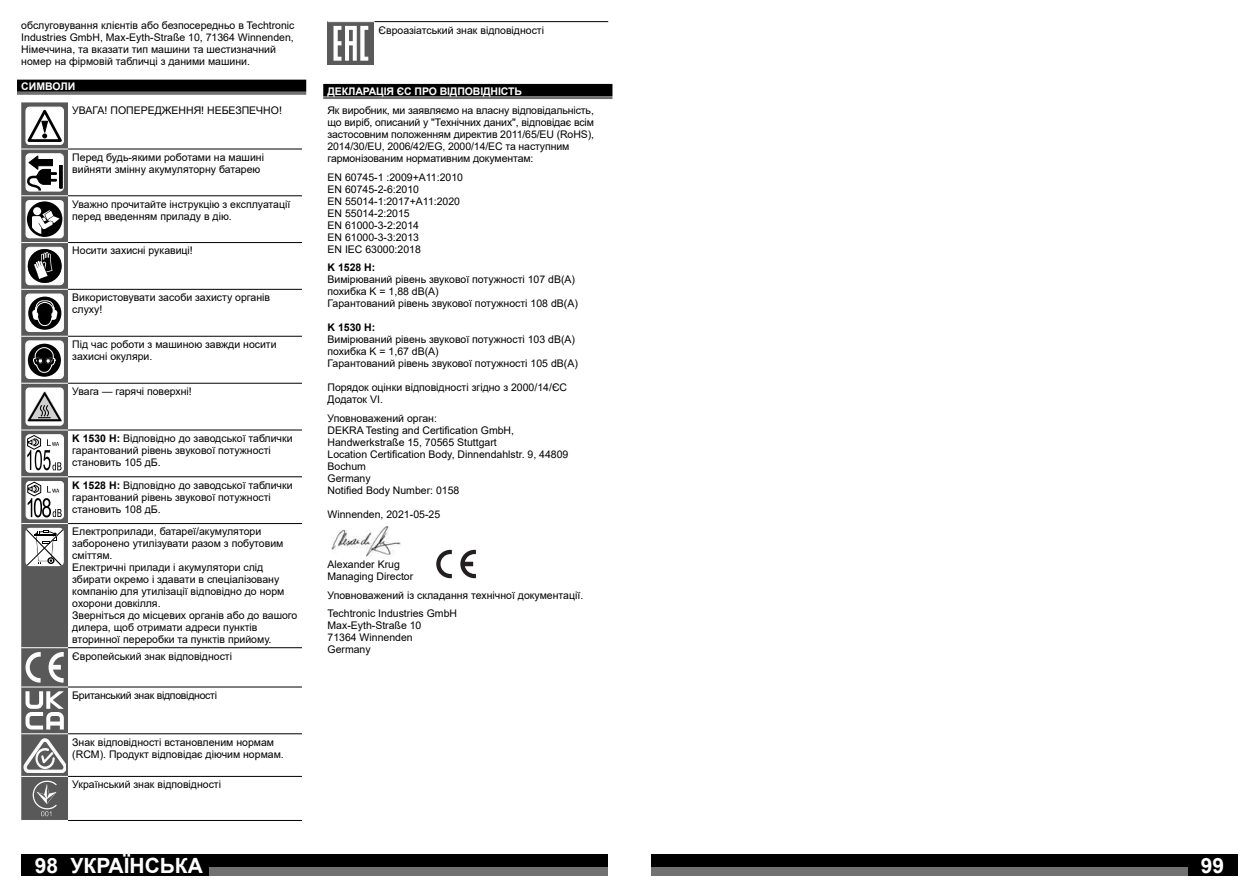
<style>
.page{position:relative;width:1259px;height:893px;background:#fff}
.page>*{position:absolute;margin:0;border:0;box-sizing:border-box;transform-origin:0 0}
.t1{font:700 21px "Arial";color:#fff}
.t2{font:10.5px/12px "Arial";color:#000}
.t3{font:700 10.5px "Arial";letter-spacing:-.01em;color:#fff}
.t4{font:10.5px "Arial";letter-spacing:-.025em;color:#000}
.t5{font:700 10.5px "Arial";color:#000}
.s1{font-weight:700}
</style>
<div class="page">
<div style="left:21px;top:855px;width:587px;height:21px;background:#000"></div>
<div style="left:72px;top:867px;width:536px;height:9px;background:#717171"></div>
<div style="left:651px;top:855px;width:586px;height:21px;background:#000"></div>
<div style="left:651px;top:867px;width:536px;height:9px;background:#717171"></div>
<div style="left:65px;top:855px;width:143px;height:21px;background:#000"></div>
<div style="left:17px;top:80px;width:289px;height:12px;background:#000"></div>
<hr style="left:17px;top:92px;width:289px;height:3px;background:#717171">
<svg style="left:68px;top:148px;width:234px;height:628px"></svg>
<hr style="left:68px;top:149px;width:234px;height:1px;background:#000">
<hr style="left:68px;top:195px;width:234px;height:1px;background:#000">
<hr style="left:68px;top:242px;width:234px;height:1px;background:#000">
<hr style="left:68px;top:289px;width:234px;height:1px;background:#000">
<hr style="left:68px;top:336px;width:234px;height:1px;background:#000">
<hr style="left:68px;top:383px;width:234px;height:1px;background:#000">
<hr style="left:68px;top:430px;width:234px;height:1px;background:#000">
<hr style="left:68px;top:476px;width:234px;height:1px;background:#000">
<hr style="left:68px;top:523px;width:234px;height:1px;background:#000">
<hr style="left:68px;top:647px;width:234px;height:1px;background:#000">
<hr style="left:68px;top:687px;width:234px;height:1px;background:#000">
<hr style="left:68px;top:733px;width:234px;height:1px;background:#000">
<hr style="left:68px;top:776px;width:234px;height:1px;background:#000">
<hr style="left:68px;top:820px;width:234px;height:1px;background:#000">
<svg style="left:21px;top:102px;width:47px;height:718px"></svg>
<div style="left:323px;top:84px;width:289px;height:12px;background:#000"></div>
<hr style="left:323px;top:96px;width:289px;height:3px;background:#717171">
<div style="left:327px;top:22px;width:47px;height:43px;background:#595959"></div>
<hr style="left:374px;top:21px;width:234px;height:1px;background:#000">
<svg style="left:333px;top:26px;width:35px;height:35px"></svg>
<img style="left:331px;top:527px;width:70px;height:29px">
<svg style="left:436px;top:550px;width:16px;height:28px"></svg>
<svg style="left:460px;top:550px;width:16px;height:28px"></svg>
<p class="t2" style="left:21px;top:19px;width:275px">обслуговування клієнтів або безпосередньо в Techtronic Industries GmbH, Max-Eyth-Straße 10, 71364 Winnenden, Німеччина, та вказати тип машини та шестизначний номер на фірмовій табличці з даними машини.</p>
<p class="t3" style="left:21px;top:81px;width:56px">СИМВОЛИ</p>
<p class="t2" style="left:72px;top:105px;width:211px">УВАГА! ПОПЕРЕДЖЕННЯ! НЕБЕЗПЕЧНО!</p>
<p class="t2" style="left:72px;top:151px;width:193px">Перед будь-якими роботами на машині вийняти змінну акумуляторну батарею</p>
<p class="t2" style="left:72px;top:198px;width:220px">Уважно прочитайте інструкцію з експлуатації перед введенням приладу в дію.</p>
<p class="t2" style="left:72px;top:245px;width:122px">Носити захисні рукавиці!</p>
<p class="t2" style="left:72px;top:292px;width:199px">Використовувати засоби захисту органів слуху!</p>
<p class="t2" style="left:72px;top:338px;width:206px">Під час роботи з машиною завжди носити захисні окуляри.</p>
<p class="t2" style="left:72px;top:385px;width:121px">Увага — гарячі поверхні!</p>
<p class="t2" style="left:72px;top:432px;width:222px"><span class="s1">K 1530 H:</span> Відповідно до заводської таблички гарантований рівень звукової потужності становить 105 дБ.</p>
<p class="t2" style="left:72px;top:479px;width:222px"><span class="s1">K 1528 H:</span> Відповідно до заводської таблички гарантований рівень звукової потужності становить 108 дБ.</p>
<p class="t2" style="left:72px;top:526px;width:227px">Електроприлади, батареї/акумулятори заборонено утилізувати разом з побутовим сміттям.<br>Електричні прилади і акумулятори слід збирати окремо і здавати в спеціалізовану компанію для утилізації відповідно до норм охорони довкілля.<br>Зверніться до місцевих органів або до вашого дилера, щоб отримати адреси пунктів вторинної переробки та пунктів прийому.</p>
<p class="t2" style="left:72px;top:650px;width:161px">Європейський знак відповідності</p>
<p class="t4" style="left:72px;top:689px;width:146px">Британський знак відповідності</p>
<p class="t2" style="left:72px;top:736px;width:213px">Знак відповідності встановленим нормам (RCM). Продукт відповідає діючим нормам.</p>
<p class="t2" style="left:72px;top:779px;width:150px">Український знак відповідності</p>
<p class="t2" style="left:378px;top:24px;width:167px">Євроазіатський знак відповідності</p>
<p class="t3" style="left:327px;top:85px;width:196px">ДЕКЛАРАЦІЯ ЄС ПРО ВІДПОВІДНІСТЬ</p>
<p class="t2" style="left:327px;top:105px;width:268px">Як виробник, ми заявляємо на власну відповідальність, що виріб, описаний у "Технічних даних", відповідає всім застосовним положенням директив 2011/65/EU (RoHS), 2014/30/EU, 2006/42/EG, 2000/14/EC та наступним гармонізованим нормативним документам:</p>
<p class="t2" style="left:327px;top:171px;width:137px">EN 60745-1 :2009+A11:2010<br>EN 60745-2-6:2010<br>EN 55014-1:2017+A11:2020<br>EN 55014-2:2015<br>EN 61000-3-2:2014<br>EN 61000-3-3:2013<br>EN IEC 63000:2018</p>
<p class="t5" style="left:327px;top:262px;width:49px">K 1528 H:</p>
<p class="t2" style="left:327px;top:274px;width:252px">Вимірюваний рівень звукової потужності 107 dB(A) похибка K = 1,88 dB(A)<br>Гарантований рівень звукової потужності 108 dB(A)</p>
<p class="t5" style="left:327px;top:322px;width:49px">K 1530 H:</p>
<p class="t2" style="left:327px;top:334px;width:252px">Вимірюваний рівень звукової потужності 103 dB(A) похибка K = 1,67 dB(A)<br>Гарантований рівень звукової потужності 105 dB(A)</p>
<p class="t2" style="left:327px;top:382px;width:241px">Порядок оцінки відповідності згідно з 2000/14/ЄС<br>Додаток VI.</p>
<p class="t2" style="left:327px;top:412px;width:242px">Уповноважений орган:<br>DEKRA Testing and Certification GmbH,<br>Handwerkstraße 15, 70565 Stuttgart<br>Location Certification Body, Dinnendahlstr. 9, 44809<br>Bochum<br>Germany<br>Notified Body Number: 0158</p>
<p class="t2" style="left:327px;top:508px;width:114px">Winnenden, 2021-05-25</p>
<p class="t2" style="left:327px;top:559px;width:87px">Alexander Krug<br>Managing Director</p>
<p class="t2" style="left:327px;top:586px;width:257px;line-height:18.5px">Уповноважений із складання технічної документації.<br>Techtronic Industries GmbH</p>
<p class="t2" style="left:327px;top:619px;width:95px">Max-Eyth-Straße 10<br>71364 Winnenden<br>Germany</p>
<h1 class="t1" style="left:35px;top:854px;width:170px">98 УКРАЇНСЬКА</h1>
<h1 class="t1" style="left:1201px;top:854px;width:25px">99</h1>
</div>
